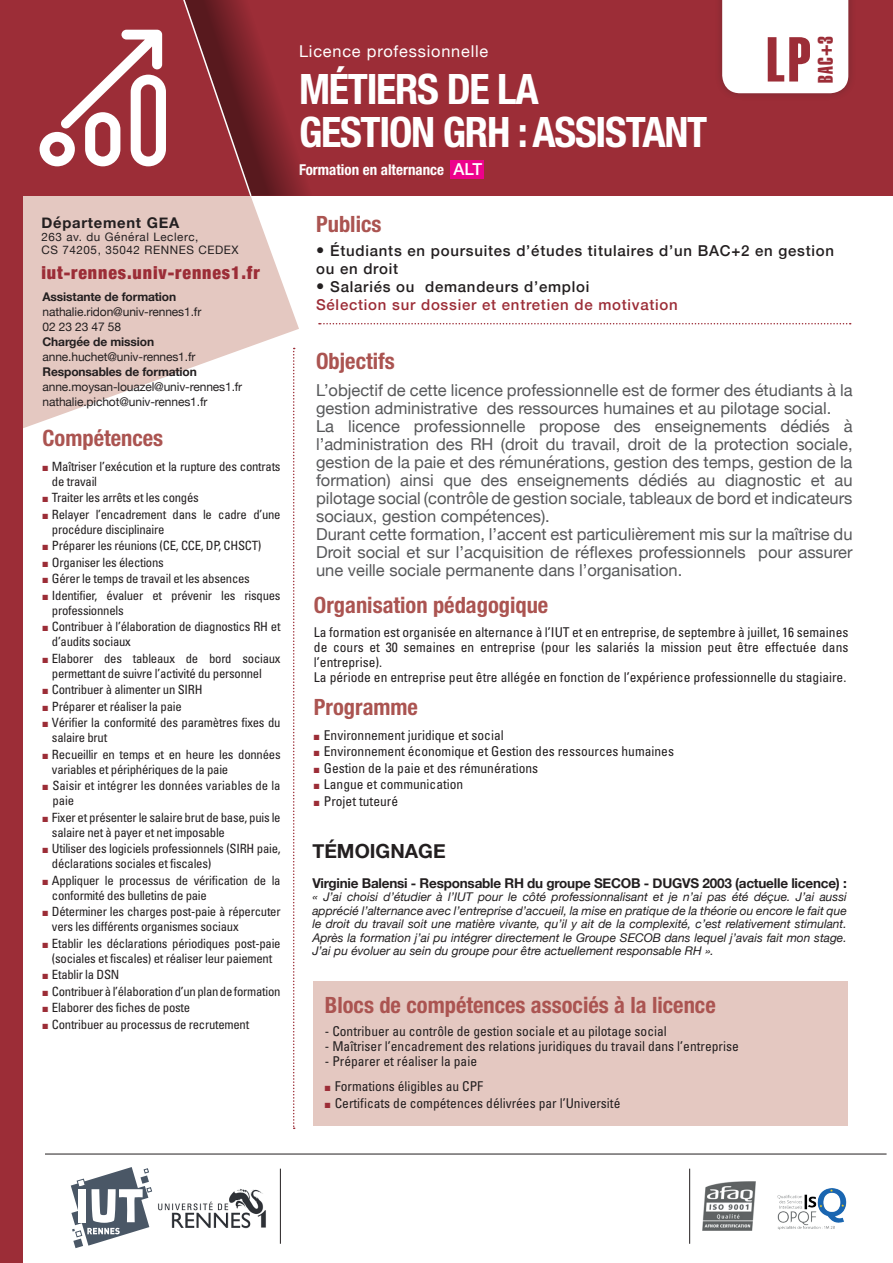
<style>
.page{position:relative;width:893px;height:1263px;background:#fff}
.page>*{position:absolute;margin:0;border:0;box-sizing:border-box;transform-origin:0 0}
.t1{font:62.25px "Helvetica LT Std Extra Comp";color:#9c2d37}
.t2{font:700 condensed 42px/43.5px "Helvetica Neue";letter-spacing:-.03em;color:#fff}
.t3{font:700 condensed 22.5px "Helvetica Neue";color:#ab5451}
.t4{font:20.7px "Helvetica LT Std Extra Comp";color:#9c2d37}
.t5{font:700 19.5px "Helvetica Neue";color:#231f20}
.t6{font:900 condensed 18px "Helvetica Neue";letter-spacing:.05em;color:#9c2d37}
.t7{font:16.5px/18px "Helvetica Neue";color:#57585a}
.t8{font:500 16.5px "Helvetica Neue";color:#fff}
.t9{font:16.35px "Helvetica Neue";letter-spacing:.05em;color:#fff}
.t10{font:500 15px/18px "Helvetica Neue";letter-spacing:.05em;color:#9c2d37}
.t11{font:500 15px/18px "Helvetica Neue";letter-spacing:.05em;color:#231f20}
.t12{font:700 condensed 15px "Helvetica Neue";color:#fff}
.t13{font:700 14.85px "Helvetica Neue";letter-spacing:.05em;color:#231f20}
.t14{font:condensed 13.5px/15px "Univers";color:#231f20}
.t15{font:700 13.5px "Helvetica Neue";letter-spacing:-.015em;color:#231f20}
.t16{font:condensed 12.75px/15px "Univers";letter-spacing:-.02em;color:#231f20}
.t17{font:condensed 12.75px/15px "Univers";color:#231f20}
.t18{font:italic 12px/13.5px "Helvetica Neue";color:#231f20;text-align:justify}
.t19{font:12px/15px "Helvetica Neue";letter-spacing:-.01em;color:#231f20}
.t20{font:11.7px/12.9px "Helvetica Neue";letter-spacing:.05em;color:#231f20}
.s1{font-weight:700}
.s2{color:#9c2d37}
.s3{font-weight:900;font-stretch:condensed;font-size:16.5px}
.s4{font-weight:900;font-stretch:condensed;font-size:16.5px;color:#231f20}
.s5{color:#231f20}
</style>
<div class="page">
<svg style="left:23px;top:196px;width:276px;height:232px;fill:#e4c8c1"></svg>
<div style="left:0;top:0;width:893px;height:196px;background:#9c2d37"></div>
<svg style="left:319px;top:323px;width:532px;height:1px"></svg>
<svg style="left:293px;top:348px;width:2px;height:781px"></svg>
<svg style="left:40px;top:0;width:266px;height:198px"></svg>
<div style="left:714px;top:0;width:142px;height:102px;background:#231f20;opacity:.3"></div>
<div style="left:722px;top:0;width:126px;height:93px;background:#fff"></div>
<img style="left:158px;top:1174px;width:122px;height:69px">
<hr style="left:280px;top:1169px;width:1px;height:75px;background:#231f20">
<hr style="left:689px;top:1169px;width:1px;height:75px;background:#231f20">
<svg style="left:71px;top:1167px;width:81px;height:81px"></svg>
<hr style="left:45px;top:1154px;width:842px;height:1px;background:#231f20">
<img style="left:703px;top:1181px;width:53px;height:49px">
<img style="left:777px;top:1188px;width:70px;height:42px">
<div style="left:313px;top:981px;width:535px;height:145px;background:#e4c8c1"></div>
<div style="left:451px;top:160px;width:33px;height:19px;background:#ed028c"></div>
<div style="left:0;top:181px;width:23px;height:1082px;background:#9c2d37"></div>
<p class="t13" style="left:41px;top:211px;width:139px">Département GEA</p>
<p class="t20" style="left:41px;top:231px;width:199px">263 av. du Général Leclerc,<br>CS 74205, 35042 RENNES CEDEX</p>
<p class="t6" style="left:41px;top:258px;width:220px">iut-rennes.univ-rennes1.fr</p>
<p class="t19" style="left:43px;top:289px;width:201px"><span class="s1">Assistante de formation </span>nathalie.ridon@univ-rennes1.fr<br>02 23 23 47 58<br><span class="s1">Chargée de mission </span>anne.huchet@univ-rennes1.fr<br><span class="s1">Responsables de formation </span>anne.moysan-louazel@univ-rennes1.fr nathalie.pichot@univ-rennes1.fr</p>
<p class="t3" style="left:43px;top:419px;width:122px">Compétences</p>
<p class="t16" style="left:52px;top:458px;width:230px;text-indent:-9px"><span class="s2">■</span> Maîtriser l’exécution et la rupture des contrats de travail</p>
<p class="t16" style="left:43px;top:490px;width:158px"><span class="s2">■</span> Traiter les arrêts et les congés</p>
<p class="t16" style="left:52px;top:506px;width:230px;text-indent:-9px"><span class="s2">■</span> Relayer l’encadrement dans le cadre d’une procédure disciplinaire</p>
<p class="t16" style="left:43px;top:538px;width:220px"><span class="s2">■</span> Préparer les réunions (CE, CCE, DP, CHSCT)</p>
<p class="t16" style="left:43px;top:554px;width:123px"><span class="s2">■</span> Organiser les élections</p>
<p class="t16" style="left:43px;top:571px;width:209px"><span class="s2">■</span> Gérer le temps de travail et les absences</p>
<p class="t16" style="left:52px;top:587px;width:230px;text-indent:-9px"><span class="s2">■</span> Identifier, évaluer et prévenir les risques professionnels</p>
<p class="t16" style="left:52px;top:619px;width:230px;text-indent:-9px"><span class="s2">■</span> Contribuer à l’élaboration de diagnostics RH et d’audits sociaux</p>
<p class="t16" style="left:52px;top:650px;width:230px;text-indent:-9px"><span class="s2">■</span> Elaborer des tableaux de bord sociaux permettant de suivre l’activité du personnel</p>
<p class="t16" style="left:43px;top:682px;width:161px"><span class="s2">■</span> Contribuer à alimenter un SIRH</p>
<p class="t16" style="left:43px;top:698px;width:141px"><span class="s2">■</span> Préparer et réaliser la paie</p>
<p class="t16" style="left:52px;top:715px;width:230px;text-indent:-9px"><span class="s2">■</span> Vérifier la conformité des paramètres fixes du salaire brut</p>
<p class="t16" style="left:52px;top:746px;width:230px;text-indent:-9px"><span class="s2">■</span> Recueillir en temps et en heure les données variables et périphériques de la paie</p>
<p class="t17" style="left:52px;top:778px;width:230px;text-indent:-10px"><span class="s2">■</span> Saisir et intégrer les données variables de la paie</p>
<p class="t16" style="left:52px;top:809px;width:230px;text-indent:-9px"><span class="s2">■</span> Fixer et présenter le salaire brut de base, puis le salaire net à payer et net imposable</p>
<p class="t16" style="left:52px;top:841px;width:230px;text-indent:-9px"><span class="s2">■</span> Utiliser des logiciels professionnels (SIRH paie, déclarations sociales et fiscales)</p>
<p class="t16" style="left:52px;top:872px;width:230px;text-indent:-9px"><span class="s2">■</span> Appliquer le processus de vérification de la conformité des bulletins de paie</p>
<p class="t16" style="left:52px;top:904px;width:230px;text-indent:-9px"><span class="s2">■</span> Déterminer les charges post-paie à répercuter vers les différents organismes sociaux</p>
<p class="t16" style="left:43px;top:935px;width:240px;text-align:center"><span class="s2">■</span> Etablir les déclarations périodiques post-paie (sociales et fiscales) et réaliser leur paiement</p>
<p class="t16" style="left:43px;top:967px;width:78px"><span class="s2">■</span> Etablir la DSN</p>
<p class="t16" style="left:43px;top:983px;width:240px"><span class="s2">■</span> Contribuer à l’élaboration d’un plan de formation</p>
<p class="t16" style="left:43px;top:1000px;width:149px"><span class="s2">■</span> Elaborer des fiches de poste</p>
<p class="t16" style="left:43px;top:1016px;width:208px"><span class="s2">■</span> Contribuer au processus de recrutement</p>
<p class="t9" style="left:299px;top:39px;width:191px">Licence professionnelle</p>
<p class="t2" style="left:299px;top:64px;width:410px">MÉTIERS DE LA<br>GESTION GRH : ASSISTANT</p>
<p class="t12" style="left:299px;top:157px;width:147px">Formation en alternance</p>
<p class="t8" style="left:453px;top:156px;width:30px">ALT</p>
<p class="t1" style="left:766px;top:22px;width:46px">LP</p>
<p class="t4" style="left:813px;top:83px;width:48px;rotate:-90deg">BAC+3</p>
<p class="t3" style="left:316px;top:205px;width:67px">Publics</p>
<p class="t11" style="left:316px;top:240px;width:520px"><span class="s3">•</span> Étudiants en poursuites d’études titulaires d’un BAC+2 en gestion ou en droit</p>
<p class="t10" style="left:316px;top:276px;width:363px"><span class="s4">•</span> <span class="s5">Salariés ou demandeurs d’emploi<br></span>Sélection sur dossier et entretien de motivation</p>
<p class="t3" style="left:316px;top:343px;width:80px">Objectifs</p>
<p class="t7" style="left:316px;top:382px;width:538px">L’objectif de cette licence professionnelle est de former des étudiants à la gestion administrative des ressources humaines et au pilotage social.<br>La licence professionnelle propose des enseignements dédiés à l’administration des RH (droit du travail, droit de la protection sociale, gestion de la paie et des rémunérations, gestion des temps, gestion de la formation) ainsi que des enseignements dédiés au diagnostic et au pilotage social (contrôle de gestion sociale, tableaux de bord et indicateurs sociaux, gestion compétences).<br>Durant cette formation, l’accent est particulièrement mis sur la maîtrise du Droit social et sur l’acquisition de réflexes professionnels pour assurer une veille sociale permanente dans l’organisation.</p>
<p class="t3" style="left:314px;top:586px;width:236px">Organisation pédagogique</p>
<p class="t14" style="left:314px;top:624px;width:536px">La formation est organisée en alternance à l’IUT et en entreprise, de septembre à juillet, 16 semaines de cours et 30 semaines en entreprise (pour les salariés la mission peut être effectuée dans l’entreprise).<br>La période en entreprise peut être allégée en fonction de l’expérience professionnelle du stagiaire.</p>
<p class="t3" style="left:314px;top:688px;width:106px">Programme</p>
<p class="t14" style="left:314px;top:727px;width:191px"><span class="s2">■</span> Environnement juridique et social</p>
<p class="t14" style="left:314px;top:743px;width:362px"><span class="s2">■</span> Environnement économique et Gestion des ressources humaines</p>
<p class="t14" style="left:314px;top:760px;width:226px"><span class="s2">■</span> Gestion de la paie et des rémunérations</p>
<p class="t14" style="left:314px;top:776px;width:151px"><span class="s2">■</span> Langue et communication</p>
<p class="t14" style="left:314px;top:793px;width:86px"><span class="s2">■</span> Projet tuteuré</p>
<p class="t5" style="left:312px;top:835px;width:135px">TÉMOIGNAGE</p>
<p class="t15" style="left:312px;top:872px;width:536px">Virginie Balensi - Responsable RH du groupe SECOB - DUGVS 2003 (actuelle licence) :</p>
<p class="t18" style="left:312px;top:891px;width:536px">« J’ai choisi d’étudier à l’IUT pour le côté professionnalisant et je n’ai pas été déçue. J’ai aussi apprécié l’alternance avec l’entreprise d’accueil, la mise en pratique de la théorie ou encore le fait que le droit du travail soit une matière vivante, qu’il y ait de la complexité, c’est relativement stimulant.<br>Après la formation j’ai pu intégrer directement le Groupe SECOB dans lequel j’avais fait mon stage.<br>J’ai pu évoluer au sein du groupe pour être actuellement responsable RH ».</p>
<p class="t3" style="left:325px;top:986px;width:392px">Blocs de compétences associés à la licence</p>
<p class="t14" style="left:325px;top:1024px;width:343px">- Contribuer au contrôle de gestion sociale et au pilotage social</p>
<p class="t14" style="left:325px;top:1039px;width:415px">- Maîtriser l’encadrement des relations juridiques du travail dans l’entreprise</p>
<p class="t14" style="left:325px;top:1054px;width:154px">- Préparer et réaliser la paie</p>
<p class="t14" style="left:325px;top:1079px;width:160px"><span class="s2">■</span> Formations éligibles au CPF</p>
<p class="t14" style="left:325px;top:1095px;width:297px"><span class="s2">■</span> Certificats de compétences délivrées par l’Université</p>
</div>
